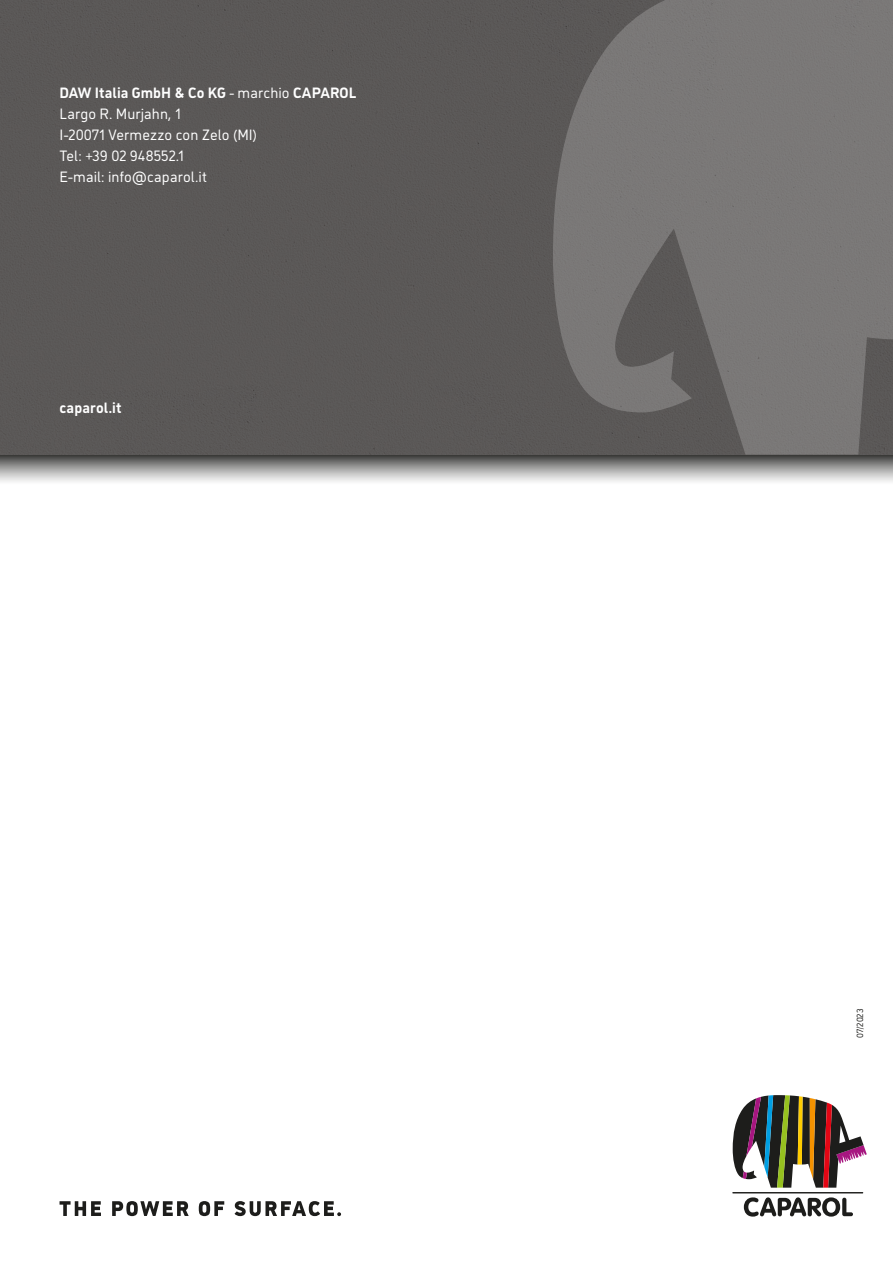
<style>
.page{position:relative;width:893px;height:1263px;background:#fff}
.page>*{position:absolute;margin:0;border:0;box-sizing:border-box;transform-origin:0 0}
.t1{font:15px/21px "CAP Elephant";letter-spacing:.005em;color:#fff}
.t2{font:700 15px "CAP Elephant";letter-spacing:.005em;color:#fff}
.t3{font:9px "CAP Elephant";color:#1d1d1b}
.s1{font-weight:700}
</style>
<div class="page">
<div style="left:0;top:455px;width:893px;height:30px;background:linear-gradient(to bottom,#464645,#fff)"></div>
<div style="left:0;top:0;width:893px;height:455px;background:#5a5857"></div>
<svg style="left:733px;top:1095px;width:134px;height:92px"></svg>
<svg style="left:744px;top:1197px;width:109px;height:19px"></svg>
<hr style="left:732px;top:1192px;width:131px;height:1px;background:#1d1d1b">
<svg style="left:553px;top:0;width:340px;height:455px;fill:#7a7777"></svg>
<svg style="left:60px;top:1201px;width:41px;height:15px"></svg>
<svg style="left:112px;top:1201px;width:77px;height:15px"></svg>
<svg style="left:199px;top:1201px;width:25px;height:15px"></svg>
<svg style="left:235px;top:1201px;width:106px;height:15px"></svg>
<p class="t1" style="left:60px;top:82px;width:298px"><span class="s1">DAW Italia GmbH &amp; Co KG</span> - marchio <span class="s1">CAPAROL<br></span>Largo R. Murjahn, 1<br>I-20071 Vermezzo con Zelo (MI)<br>Tel: +39 02 948552.1<br>E-mail: info@caparol.it</p>
<p class="t2" style="left:60px;top:399px;width:63px">caparol.it</p>
<p class="t3" style="left:855px;top:1037px;width:30px;rotate:-90deg">07/2023</p>
</div>
